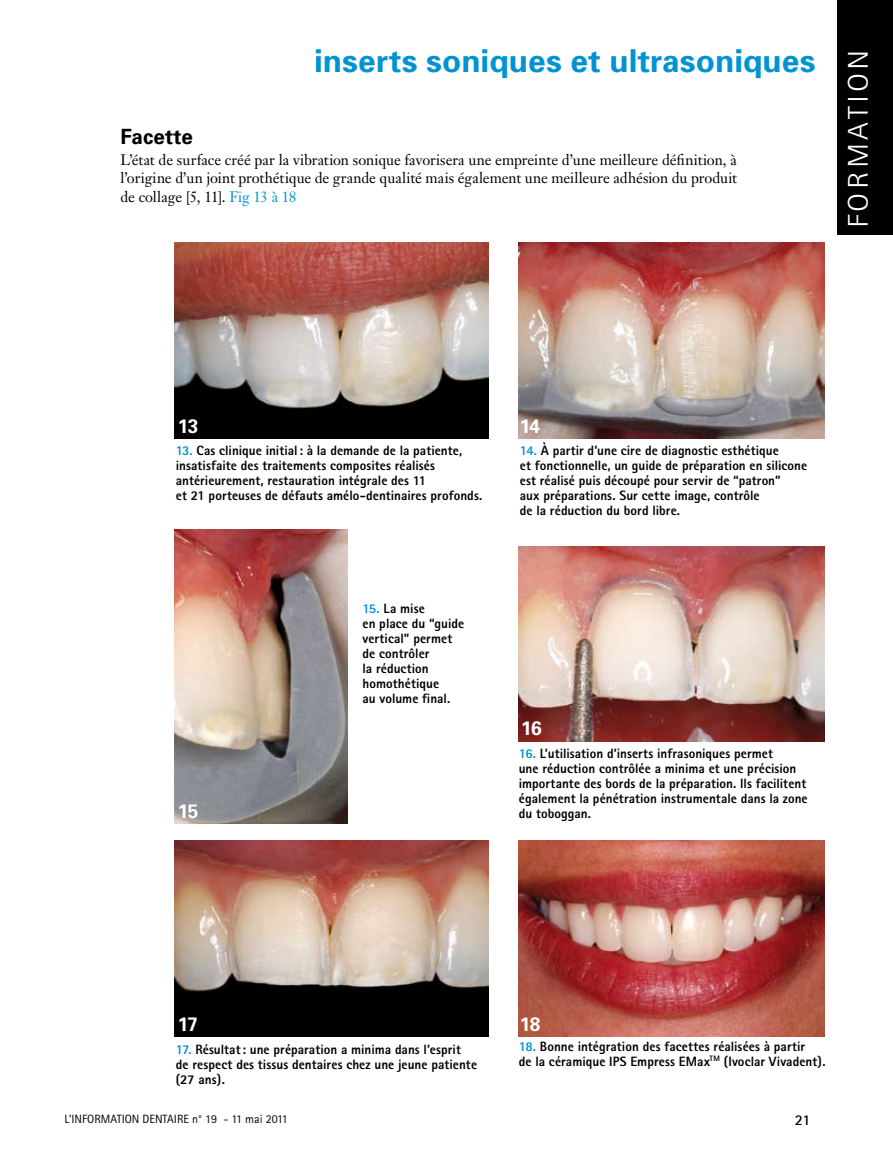
<style>
.page{position:relative;width:893px;height:1149px;background:#fff}
.page>*{position:absolute;margin:0;border:0;box-sizing:border-box;transform-origin:0 0}
.t1{font:700 31.5px "Univers";letter-spacing:.005em;color:#0093d3}
.t2{font:300 28.5px "Rotis Sans Serif";letter-spacing:.1em;color:#fff;scale:1.16 1}
.t3{font:700 21px "Univers";letter-spacing:.005em;color:#000}
.t4{font:700 19.5px "Univers";letter-spacing:-.035em;color:#fff}
.t5{font:15px/18.5px "Janson Text";letter-spacing:-.005em;color:#000;text-align:justify}
.t6{font:700 15px "Rotis Sans Serif";color:#000}
.t7{font:800 13.5px/15px "Rotis Sans Serif";letter-spacing:.005em;color:#000}
.t8{font:12px "Rotis Sans Serif";color:#000}
.s1{color:#0093d3}
</style>
<div class="page">
<div style="left:838px;top:0;width:55px;height:234px;background:#000"></div>
<img style="left:174px;top:242px;width:314px;height:196px">
<img style="left:174px;top:529px;width:174px;height:294px">
<img style="left:174px;top:840px;width:314px;height:195px">
<img style="left:519px;top:242px;width:306px;height:196px">
<img style="left:519px;top:546px;width:306px;height:195px">
<img style="left:519px;top:840px;width:306px;height:195px">
<h1 class="t1" style="left:314px;top:42px;width:503px">inserts soniques et ultrasoniques</h1>
<h3 class="t3" style="left:120px;top:124px;width:74px">Facette</h3>
<p class="t5" style="left:120px;top:150px;width:618px">L’état de surface créé par la vibration sonique favorisera une empreinte d’une meilleure définition, à l’origine d’un joint prothétique de grande qualité mais également une meilleure adhésion du produit de collage [5, 11]. <span class="s1">Fig 13 à 18</span></p>
<h2 class="t2" style="left:842px;top:228px;width:156px;rotate:-90deg">formation</h2>
<h3 class="t4" style="left:178px;top:413px;width:22px">13</h3>
<h3 class="t4" style="left:520px;top:413px;width:22px">14</h3>
<p class="t7" style="left:176px;top:442px;width:308px"><span class="s1">13.</span> Cas clinique initial: à la demande de la patiente, insatisfaite des traitements composites réalisés antérieurement, restauration intégrale des 11<br>et 21 porteuses de défauts amélo-dentinaires profonds.</p>
<h3 class="t4" style="left:178px;top:798px;width:22px">15</h3>
<p class="t7" style="left:362px;top:600px;width:103px"><span class="s1">15.</span> La mise<br>en place du “guide vertical” permet de contrôler<br>la réduction homothétique<br>au volume final.</p>
<p class="t7" style="left:520px;top:442px;width:289px"><span class="s1">14.</span> À partir d’une cire de diagnostic esthétique<br>et fonctionnelle, un guide de préparation en silicone est réalisé puis découpé pour servir de “patron”<br>aux préparations. Sur cette image, contrôle<br>de la réduction du bord libre.</p>
<h3 class="t4" style="left:521px;top:716px;width:22px">16</h3>
<p class="t7" style="left:519px;top:745px;width:290px"><span class="s1">16.</span> L’utilisation d’inserts infrasoniques permet<br>une réduction contrôlée a minima et une précision importante des bords de la préparation. Ils facilitent également la pénétration instrumentale dans la zone du toboggan.</p>
<h3 class="t4" style="left:178px;top:1012px;width:22px">17</h3>
<h3 class="t4" style="left:520px;top:1012px;width:22px">18</h3>
<p class="t7" style="left:176px;top:1041px;width:303px"><span class="s1">17.</span> Résultat: une préparation a minima dans l’esprit<br>de respect des tissus dentaires chez une jeune patiente (27 ans).</p>
<p class="t7" style="left:519px;top:1038px;width:308px"><span class="s1">18.</span> Bonne intégration des facettes réalisées à partir<br>de la céramique IPS Empress EMax<sup>TM</sup> (Ivoclar Vivadent).</p>
<p class="t8" style="left:65px;top:1111px;width:225px">L’INFORMATION DENTAIRE n° 19 - 11 mai 2011</p>
<p class="t6" style="left:795px;top:1110px;width:17px">21</p>
</div>
